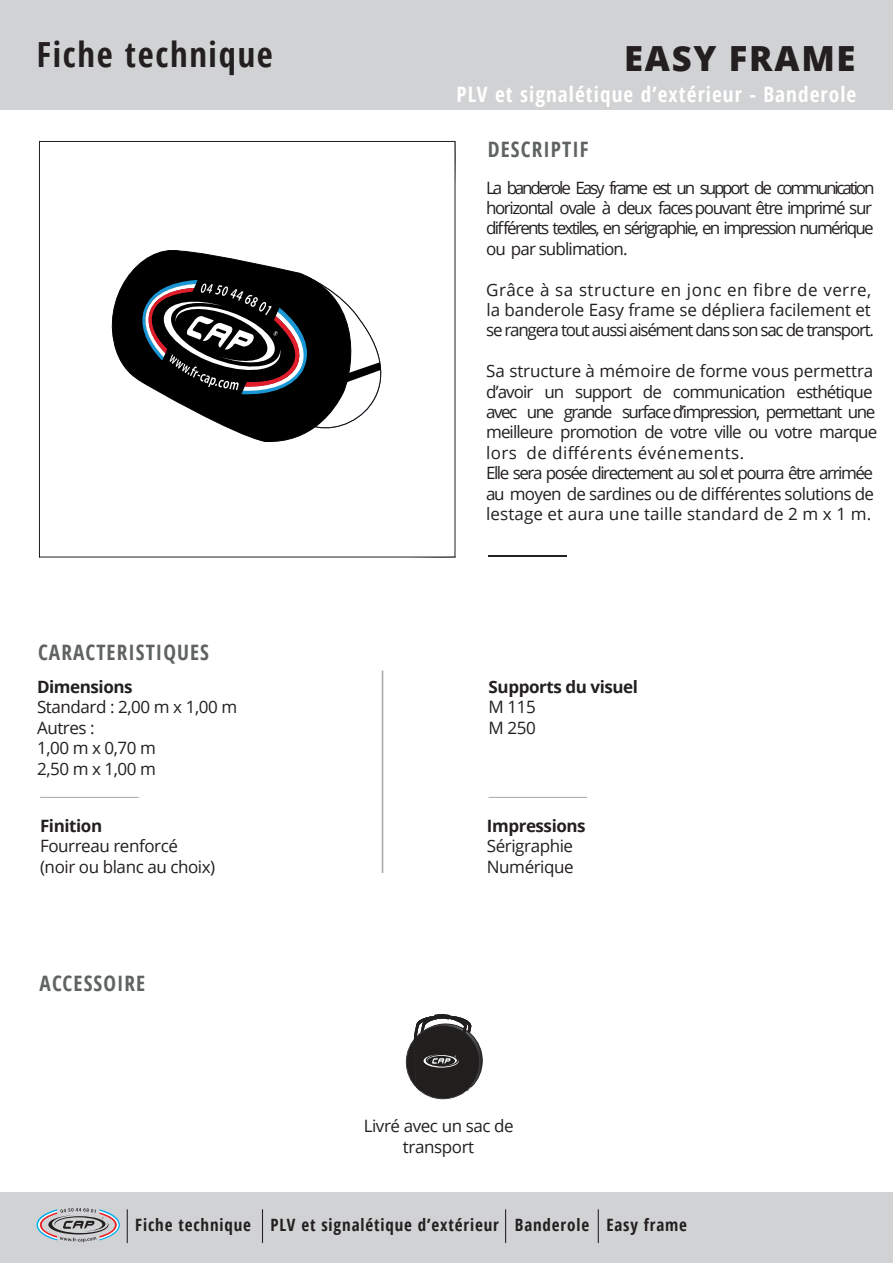
<style>
.page{position:relative;width:893px;height:1263px;background:#fff}
.page>*{position:absolute;margin:0;border:0;box-sizing:border-box;transform-origin:0 0}
.t1{font:700 condensed 34.65px "Open Sans";letter-spacing:.05em;color:#231f20}
.t2{font:800 34.65px "Open Sans";letter-spacing:.05em;color:#231f20}
.t3{font:700 condensed 21.3px "Open Sans";letter-spacing:.05em;color:#fff}
.t4{font:700 condensed 21.3px "Open Sans";letter-spacing:.05em;color:#5f6363}
.t5{font:16.95px/20.4px "Open Sans";letter-spacing:-.055em;color:#231f20}
.t6{font:16.95px/20.4px "Open Sans";letter-spacing:-.1em;color:#231f20}
.t7{font:16.95px/20.4px "Open Sans";letter-spacing:-.025em;color:#231f20}
.t8{font:16.95px/20.4px "Open Sans";letter-spacing:-.01em;color:#231f20}
.t9{font:700 condensed 16.95px "Open Sans";letter-spacing:.05em;color:#231f20}
.t10{font:700 16.95px "Open Sans";letter-spacing:-.025em;color:#231f20}
</style>
<div class="page">
<div style="left:0;top:0;width:893px;height:110px;background:#d1d2d4"></div>
<div style="left:0;top:1192px;width:893px;height:71px;background:#d1d2d4"></div>
<hr style="left:127px;top:1209px;width:1px;height:34px;background:#231f20">
<hr style="left:262px;top:1209px;width:1px;height:34px;background:#231f20">
<hr style="left:382px;top:671px;width:1px;height:202px;background:#a8a9ad">
<hr style="left:40px;top:797px;width:99px;height:1px;background:#a8a9ad">
<hr style="left:489px;top:797px;width:98px;height:1px;background:#a8a9ad">
<svg style="left:406px;top:1025px;width:74px;height:74px"></svg>
<svg style="left:411px;top:1014px;width:63px;height:86px"></svg>
<hr style="left:505px;top:1209px;width:1px;height:34px;background:#231f20">
<hr style="left:489px;top:555px;width:78px;height:1px;background:#231f20">
<hr style="left:598px;top:1209px;width:1px;height:34px;background:#231f20">
<svg style="left:111px;top:250px;width:194px;height:192px"></svg>
<svg style="left:139px;top:275px;width:243px;height:165px"></svg>
<svg style="left:37px;top:1208px;width:83px;height:34px"></svg>
<h1 class="t1" style="left:37px;top:30px;width:237px">Fiche technique</h1>
<p class="t4" style="left:38px;top:637px;width:172px">CARACTERISTIQUES</p>
<p class="t10" style="left:37px;top:675px;width:97px">Dimensions</p>
<p class="t7" style="left:37px;top:696px;width:202px">Standard : 2,00 m x 1,00 m<br>Autres :<br>1,00 m x 0,70 m<br>2,50 m x 1,00 m</p>
<p class="t10" style="left:40px;top:813px;width:64px">Finition</p>
<p class="t7" style="left:40px;top:835px;width:177px">Fourreau renforcé (noir ou blanc au choix)</p>
<p class="t4" style="left:40px;top:968px;width:107px">ACCESSOIRE</p>
<h1 class="t2" style="left:624px;top:32px;width:233px">EASY FRAME</h1>
<p class="t3" style="left:456px;top:79px;width:401px">PLV et signalétique d’extérieur - Banderole</p>
<p class="t4" style="left:488px;top:135px;width:102px">DESCRIPTIF</p>
<p class="t6" style="left:486px;top:177px;width:390px">La banderole Easy frame est un support de communication horizontal ovale à deux faces pouvant être imprimé sur différents textiles, en sérigraphie, en impression numérique ou par sublimation.</p>
<p class="t8" style="left:486px;top:279px;width:389px">Grâce à sa structure en jonc en fibre de verre, la banderole Easy frame se dépliera facilement et se rangera tout aussi aisément dans son sac de transport.</p>
<p class="t5" style="left:486px;top:360px;width:393px">Sa structure à mémoire de forme vous permettra d’avoir un support de communication esthétique avec une grande surface d’impression, permettant une meilleure promotion de votre ville ou votre marque lors de différents événements.<br>Elle sera posée directement au sol et pourra être arrimée au moyen de sardines ou de différentes solutions de lestage et aura une taille standard de 2 m x 1 m.</p>
<p class="t10" style="left:489px;top:675px;width:151px">Supports du visuel</p>
<p class="t5" style="left:489px;top:696px;width:49px">M 115<br>M 250</p>
<p class="t10" style="left:487px;top:814px;width:100px">Impressions</p>
<p class="t7" style="left:487px;top:835px;width:88px">Sérigraphie<br>Numérique</p>
<p class="t7" style="left:364px;top:1115px;width:152px;text-align:center">Livré avec un sac de transport</p>
<p class="t9" style="left:135px;top:1213px;width:455px">Fiche technique PLV et signalétique d’extérieur Banderole</p>
<p class="t9" style="left:606px;top:1213px;width:82px">Easy frame</p>
</div>
